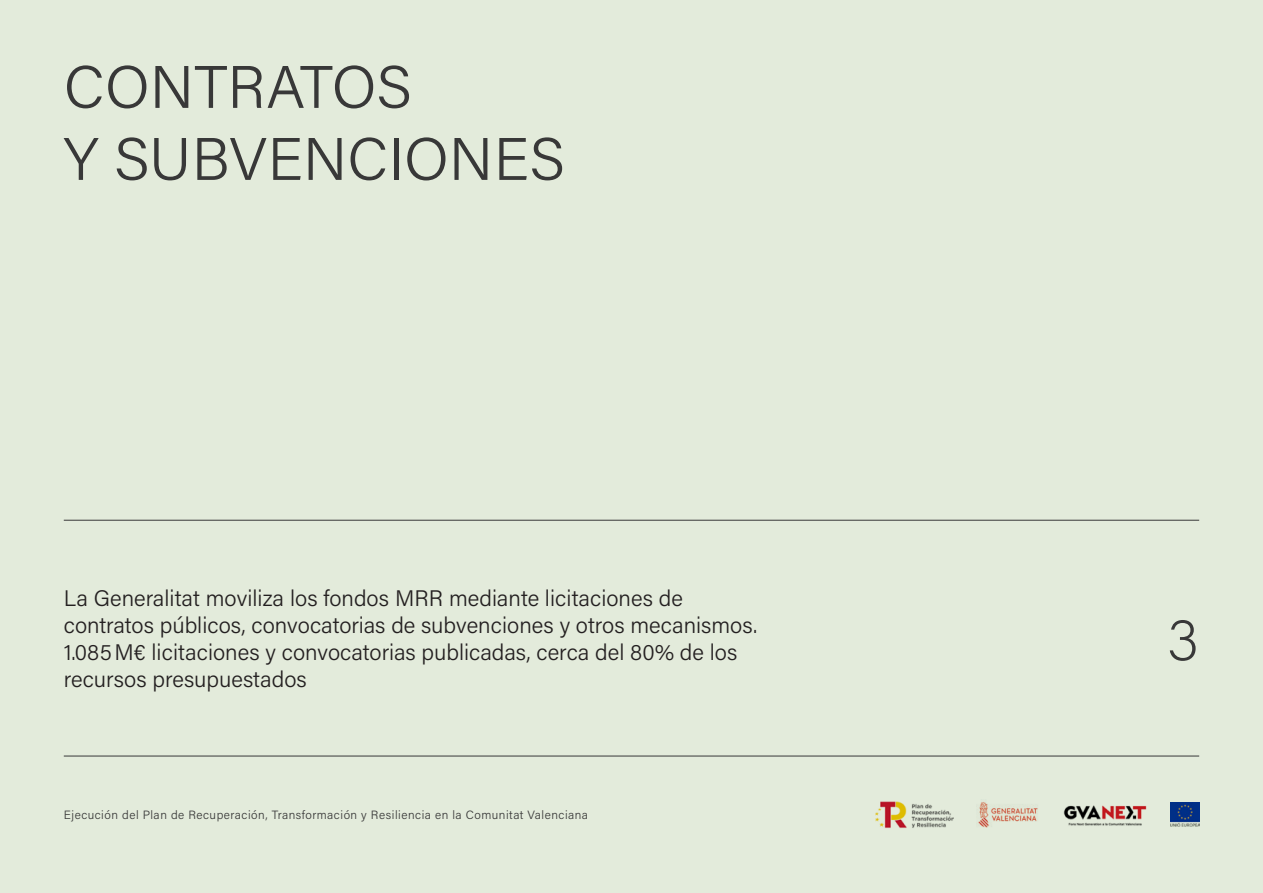
<style>
.page{position:relative;width:1263px;height:893px;background:#e3ebdb}
.page>*{position:absolute;margin:0;border:0;box-sizing:border-box;transform-origin:0 0}
.t1{font:60px "Acumin Variable Concept";color:#383838}
.t2{font:300 22.5px/27px "Acumin Pro";color:#231f20}
.t3{font:12px "Acumin Variable Concept";letter-spacing:.04em;color:#383838}
</style>
<div class="page">
<img style="left:876px;top:801px;width:78px;height:27px">
<img style="left:978px;top:802px;width:60px;height:26px">
<img style="left:1063px;top:805px;width:84px;height:21px">
<img style="left:1170px;top:802px;width:29px;height:25px">
<hr style="left:64px;top:520px;width:1135px;height:1px;background:#383838">
<hr style="left:64px;top:756px;width:1135px;height:1px;background:#383838">
<p class="t1" style="left:64px;top:46px;width:350px">CONTRATOS</p>
<p class="t1" style="left:64px;top:118px;width:503px">Y SUBVENCIONES</p>
<p class="t2" style="left:64px;top:584px;width:695px">La Generalitat moviliza los fondos MRR mediante licitaciones de contratos públicos, convocatorias de subvenciones y otros mecanismos.</p>
<p class="t2" style="left:64px;top:638px;width:675px">1.085M€ licitaciones y convocatorias publicadas, cerca del 80% de los recursos presupuestados</p>
<p class="t3" style="left:64px;top:806px;width:526px">Ejecución del Plan de Recuperación, Transformación y Resiliencia en la Comunitat Valenciana</p>
<p class="t1" style="left:1166px;top:598px;width:34px">3</p>
</div>
